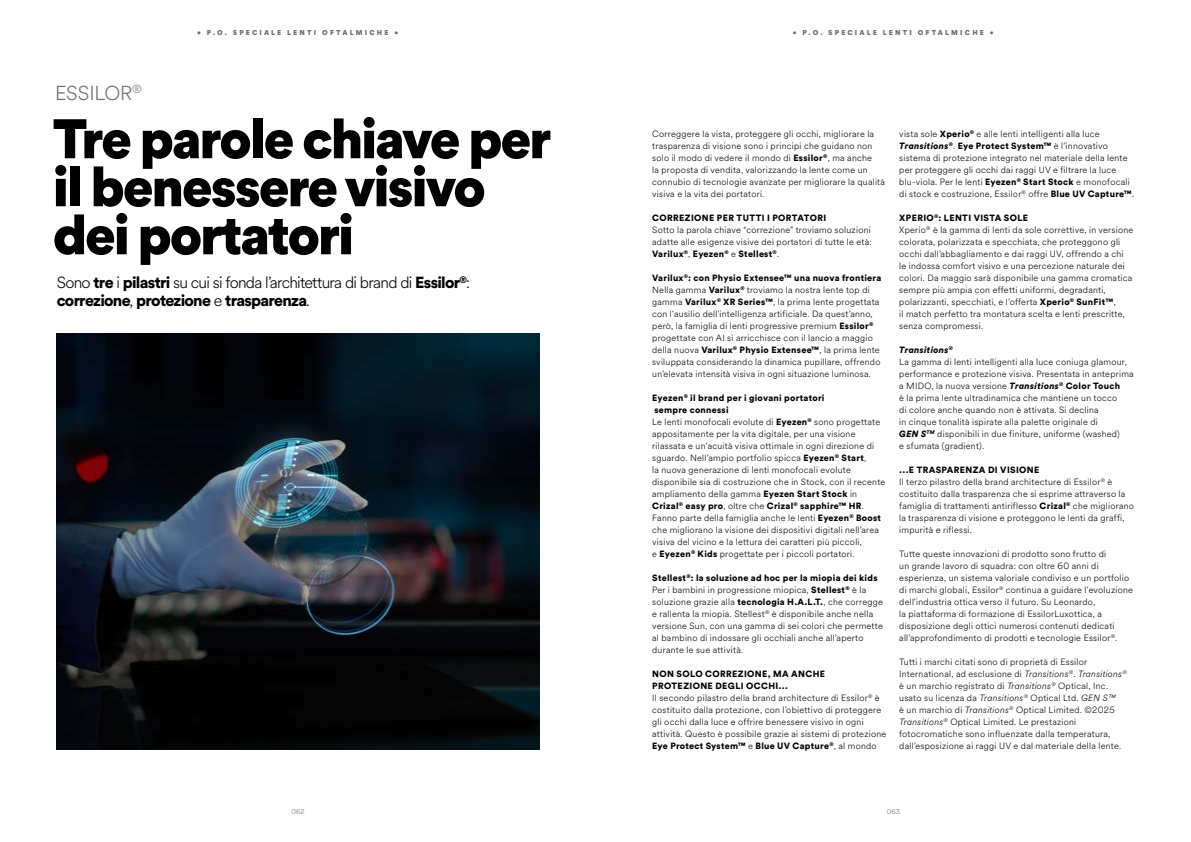
<style>
.page{position:relative;width:1191px;height:842px;background:#fff}
.page>*{position:absolute;margin:0;border:0;box-sizing:border-box;transform-origin:0 0}
.t1{font:900 55px/48px "Circular XX";letter-spacing:-.05em;color:#000}
.t2{font:300 20px "Circular Spotify Text";letter-spacing:-.01em;color:#706f6f}
.t3{font:300 16px "Circular Spotify Text";letter-spacing:-.045em;color:#000}
.t4{font:900 16px "Circular Std";letter-spacing:-.045em;color:#000}
.t5{font:300 9px/12px "Circular Spotify Text";letter-spacing:.03em;color:#000}
.t6{font:900 9px/12px "Circular Std";letter-spacing:.03em;color:#000}
.t7{font:italic 900 9px "Circular Std";letter-spacing:.03em;color:#000}
.t8{font:900 7px "Circular XX";letter-spacing:.31em;color:#706f6f}
.t9{font:300 7px "Circular Spotify Text";color:#706f6f}
.s1{font-family:"Circular Std";font-weight:900}
.s2{font-family:"Circular Spotify Text";font-weight:300}
.s3{font-style:italic}
.s4{font-family:"Circular Std";font-weight:900;font-style:italic}
</style>
<div class="page">
<img style="left:57px;top:333px;width:482px;height:417px">
<p class="t8" style="left:197px;top:28px;width:202px">• P.O. SPECIALE LENTI OFTALMICHE •</p>
<p class="t8" style="left:792px;top:28px;width:202px">• P.O. SPECIALE LENTI OFTALMICHE •</p>
<h2 class="t2" style="left:55px;top:79px;width:88px">ESSILOR<sup>®</sup></h2>
<h1 class="t1" style="left:52px;top:112px;width:501px">Tre parole chiave per il benessere visivo dei portatori</h1>
<h3 class="t3" style="left:57px;top:271px;width:415px">Sono <span class="s1">tre</span> i <span class="s1">pilastri</span> su cui si fonda l’architettura di brand di <span class="s1">Essilor</span><sup>®</sup>:</h3>
<h3 class="t4" style="left:57px;top:290px;width:255px">correzione<span class="s2">,</span> protezione <span class="s2">e</span> trasparenza<span class="s2">.</span></h3>
<p class="t5" style="left:652px;top:128px;width:234px">Correggere la vista, proteggere gli occhi, migliorare la trasparenza di visione sono i principi che guidano non solo il modo di vedere il mondo di <span class="s1">Essilor</span><sup>®</sup>, ma anche<br>la proposta di vendita, valorizzando la lente come un connubio di tecnologie avanzate per migliorare la qualità visiva e la vita dei portatori.</p>
<p class="t6" style="left:652px;top:211px;width:175px">CORREZIONE PER TUTTI I PORTATORI</p>
<p class="t5" style="left:652px;top:224px;width:221px">Sotto la parola chiave “correzione” troviamo soluzioni adatte alle esigenze visive dei portatori di tutte le età:</p>
<p class="t6" style="left:652px;top:247px;width:128px">Varilux<sup>®</sup><span class="s2">,</span> Eyezen<sup>®</sup> <span class="s2">e</span> Stellest<sup>®</sup><span class="s2">.</span></p>
<p class="t6" style="left:652px;top:271px;width:231px">Varilux<sup>®</sup>: con Physio Extensee™ una nuova frontiera</p>
<p class="t5" style="left:652px;top:284px;width:230px">Nella gamma <span class="s1">Varilux</span><sup>®</sup> troviamo la nostra lente top di gamma <span class="s1">Varilux</span><sup>®</sup> <span class="s1">XR Series™</span>, la prima lente progettata con l'ausilio dell'intelligenza artificiale. Da quest’anno, però, la famiglia di lenti progressive premium <span class="s1">Essilor</span><sup>® </sup>progettate con AI si arricchisce con il lancio a maggio della nuova <span class="s1">Varilux</span><sup>®</sup> <span class="s1">Physio Extensee™</span>, la prima lente sviluppata considerando la dinamica pupillare, offrendo un’elevata intensità visiva in ogni situazione luminosa.</p>
<p class="t6" style="left:652px;top:391px;width:174px">Eyezen<sup>®</sup> il brand per i giovani portatori sempre connessi</p>
<p class="t5" style="left:652px;top:416px;width:235px">Le lenti monofocali evolute di <span class="s1">Eyezen</span><sup>®</sup> sono progettate appositamente per la vita digitale, per una visione rilassata e un'acuità visiva ottimale in ogni direzione di sguardo. Nell’ampio portfolio spicca <span class="s1">Eyezen</span><sup>®</sup> <span class="s1">Start</span>,<br>la nuova generazione di lenti monofocali evolute disponibile sia di costruzione che in Stock, con il recente ampliamento della gamma <span class="s1">Eyezen Start Stock</span> in</p>
<p class="t6" style="left:652px;top:499px;width:213px">Crizal<sup>®</sup> easy pro<span class="s2">, oltre che</span> Crizal<sup>®</sup> sapphire™ HR<span class="s2">.</span></p>
<p class="t5" style="left:652px;top:512px;width:230px">Fanno parte della famiglia anche le lenti <span class="s1">Eyezen</span><sup>®</sup> <span class="s1">Boost </span>che migliorano la visione dei dispositivi digitali nell’area visiva del vicino e la lettura dei caratteri più piccoli,<br>e <span class="s1">Eyezen</span><sup>®</sup> <span class="s1">Kids</span> progettate per i piccoli portatori.</p>
<p class="t6" style="left:652px;top:571px;width:227px">Stellest<sup>®</sup>: la soluzione ad hoc per la miopia dei kids</p>
<p class="t5" style="left:652px;top:584px;width:232px">Per i bambini in progressione miopica, <span class="s1">Stellest</span><sup>®</sup> è la soluzione grazie alla <span class="s1">tecnologia H.A.L.T.</span>, che corregge e rallenta la miopia. Stellest<sup>®</sup> è disponibile anche nella versione Sun, con una gamma di sei colori che permette al bambino di indossare gli occhiali anche all’aperto durante le sue attività.</p>
<p class="t6" style="left:652px;top:667px;width:174px">NON SOLO CORREZIONE, MA ANCHE<br>PROTEZIONE DEGLI OCCHI...</p>
<p class="t5" style="left:652px;top:692px;width:236px">Il secondo pilastro della brand architecture di Essilor<sup>®</sup> è costituito dalla protezione, con l’obiettivo di proteggere gli occhi dalla luce e offrire benessere visivo in ogni attività. Questo è possibile grazie ai sistemi di protezione</p>
<p class="t6" style="left:652px;top:739px;width:226px">Eye Protect System™ <span class="s2">e</span> Blue UV Capture<sup>®</sup><span class="s2">, al mondo</span></p>
<p class="t5" style="left:899px;top:128px;width:202px">vista sole <span class="s1">Xperio</span><sup>®</sup> e alle lenti intelligenti alla luce</p>
<p class="t6" style="left:899px;top:140px;width:210px"><span class="s3">Transitions</span><sup>®</sup><span class="s2">.</span> Eye Protect System™ <span class="s2">è l’innovativo</span></p>
<p class="t5" style="left:899px;top:152px;width:236px">sistema di protezione integrato nel materiale della lente per proteggere gli occhi dai raggi UV e filtrare la luce blu-viola. Per le lenti <span class="s1">Eyezen</span><sup>®</sup> <span class="s1">Start Stock</span> e monofocali di stock e costruzione, Essilor<sup>®</sup> offre <span class="s1">Blue UV Capture™</span>.</p>
<p class="t6" style="left:899px;top:212px;width:130px">XPERIO<sup>®</sup>: LENTI VISTA SOLE</p>
<p class="t5" style="left:899px;top:224px;width:236px">Xperio<sup>®</sup> è la gamma di lenti da sole correttive, in versione colorata, polarizzata e specchiata, che proteggono gli occhi dall’abbagliamento e dai raggi UV, offrendo a chi<br>le indossa comfort visivo e una percezione naturale dei colori. Da maggio sarà disponibile una gamma cromatica sempre più ampia con effetti uniformi, degradanti, polarizzanti, specchiati, e l’offerta <span class="s1">Xperio</span><sup>®</sup> <span class="s1">SunFit™</span>,<br>il match perfetto tra montatura scelta e lenti prescritte, senza compromessi.</p>
<p class="t7" style="left:899px;top:344px;width:55px">Transitions<sup>®</sup></p>
<p class="t5" style="left:899px;top:356px;width:236px">La gamma di lenti intelligenti alla luce coniuga glamour, performance e protezione visiva. Presentata in anteprima a MIDO, la nuova versione <span class="s4">Transitions</span><sup>®</sup> <span class="s1">Color Touch<br></span>è la prima lente ultradinamica che mantiene un tocco<br>di colore anche quando non è attivata. Si declina<br>in cinque tonalità ispirate alla palette originale di<br><span class="s4">GEN S</span><sup>TM</sup> disponibili in due finiture, uniforme (washed)<br>e sfumata (gradient).</p>
<p class="t6" style="left:899px;top:464px;width:142px">...E TRASPARENZA DI VISIONE</p>
<p class="t5" style="left:899px;top:476px;width:236px">Il terzo pilastro della brand architecture di Essilor<sup>®</sup> è costituito dalla trasparenza che si esprime attraverso la famiglia di trattamenti antiriflesso <span class="s1">Crizal</span><sup>®</sup> che migliorano la trasparenza di visione e proteggono le lenti da graffi, impurità e riflessi.</p>
<p class="t5" style="left:899px;top:548px;width:235px">Tutte queste innovazioni di prodotto sono frutto di<br>un grande lavoro di squadra: con oltre 60 anni di esperienza, un sistema valoriale condiviso e un portfolio di marchi globali, Essilor<sup>®</sup> continua a guidare l'evoluzione dell'industria ottica verso il futuro. Su Leonardo,<br>la piattaforma di formazione di EssilorLuxottica, a disposizione degli ottici numerosi contenuti dedicati all’approfondimento di prodotti e tecnologie Essilor<sup>®</sup>.</p>
<p class="t5" style="left:899px;top:656px;width:229px">Tutti i marchi citati sono di proprietà di Essilor International, ad esclusione di <span class="s3">Transitions</span><sup>®</sup>. <span class="s3">Transitions</span><sup>® </sup>è un marchio registrato di <span class="s3">Transitions</span><sup>®</sup> Optical, Inc. usato su licenza da <span class="s3">Transitions</span><sup>®</sup> Optical Ltd. <span class="s3">GEN S™<br></span>è un marchio di <span class="s3">Transitions</span><sup>®</sup> Optical Limited. ©2025<br><span class="s3">Transitions</span><sup>®</sup> Optical Limited. Le prestazioni fotocromatiche sono influenzate dalla temperatura, dall’esposizione ai raggi UV e dal materiale della lente.</p>
<p class="t9" style="left:291px;top:806px;width:14px">062</p>
<p class="t9" style="left:887px;top:806px;width:15px">063</p>
</div>
